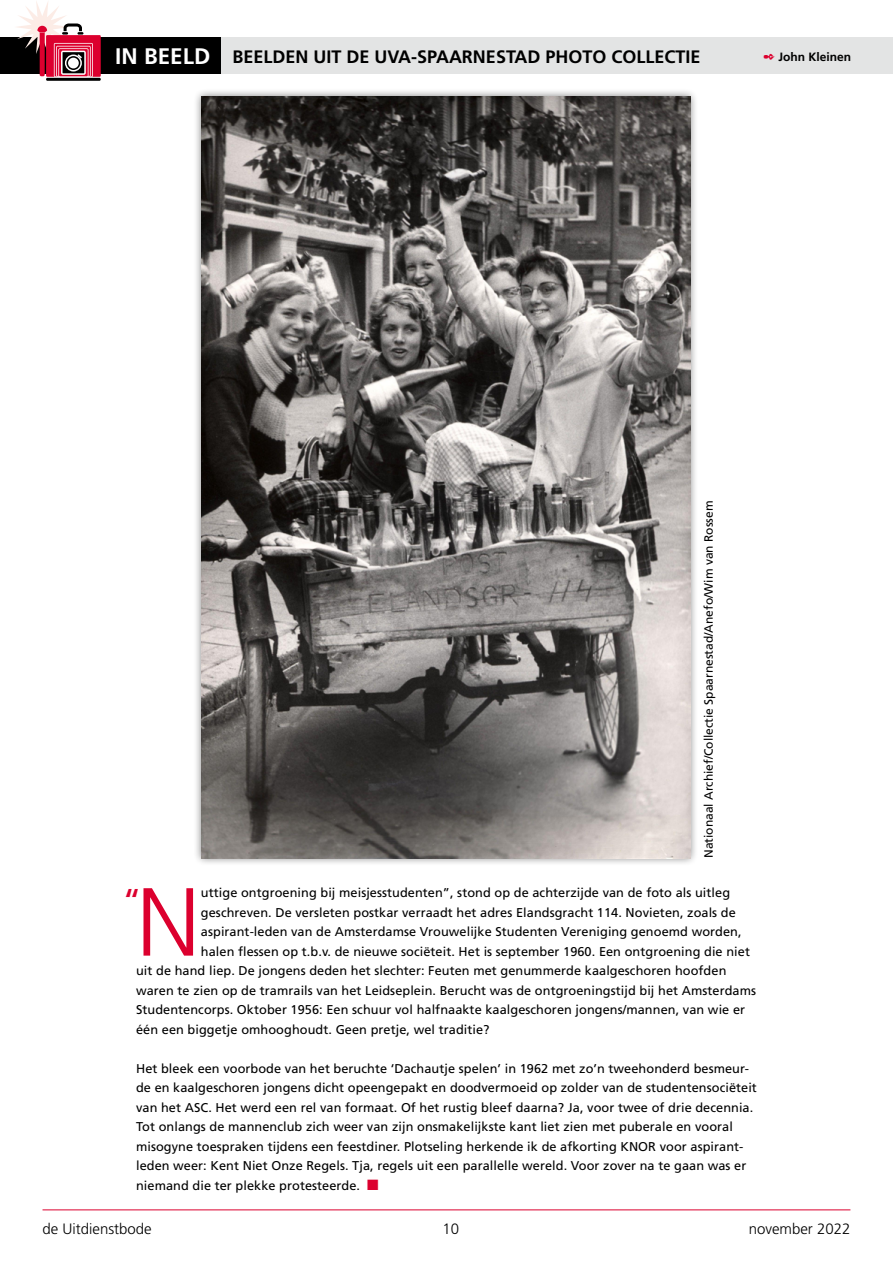
<style>
.page{position:relative;width:893px;height:1263px;background:#fff}
.page>*{position:absolute;margin:0;border:0;box-sizing:border-box;transform-origin:0 0}
.t1{font:300 96.6px "Frutiger";color:#dc002e}
.t2{font:33px "Frutiger";color:#dc002e}
.t3{font:700 18px "Frutiger LT Std";color:#000}
.t4{font:300 15px "Frutiger";color:#000}
.t5{font:12.75px/19.5px "Frutiger";letter-spacing:.005em;color:#000}
.t6{font:12px "Frutiger";color:#000}
.t7{font:700 12px "Frutiger LT Std";color:#000}
.s1{font-size:22.5px;color:#fff}
.s2{color:#dc002e}
</style>
<div class="page">
<hr style="left:43px;top:1209px;width:807px;height:1px;background:#dc002e">
<div style="left:0;top:38px;width:222px;height:36px;background:#000"></div>
<div style="left:222px;top:38px;width:671px;height:36px;background:#e3e4e4"></div>
<div style="left:46px;top:35px;width:55px;height:42px;background:#dc002e"></div>
<hr style="left:46px;top:78px;width:55px;height:3px;background:#000">
<svg style="left:14px;top:1px;width:79px;height:76px"></svg>
<div style="left:193px;top:88px;width:505px;height:778px;background:#000;opacity:.5"></div>
<img style="left:202px;top:96px;width:488px;height:762px">
<h3 class="t3" style="left:115px;top:46px;width:587px"><span class="s1">IN BEELD</span> BEELDEN UIT DE UVA-SPAARNESTAD PHOTO COLLECTIE</h3>
<p class="t7" style="left:764px;top:49px;width:89px"><span class="s2">✒</span> John Kleinen</p>
<p class="t6" style="left:701px;top:858px;width:359px;rotate:-90deg">Nationaal Archief/Collectie Spaarnestad/Anefo/Wim van Rossem</p>
<h1 class="t1" style="left:136px;top:867px;width:66px">N</h1>
<p class="t5" style="left:201px;top:883px;width:531px">uttige ontgroening bij meisjesstudenten”, stond op de achterzijde van de foto als uitleg</p>
<h2 class="t2" style="left:123px;top:881px;width:20px">“</h2>
<p class="t5" style="left:201px;top:902px;width:536px">geschreven. De versleten postkar verraadt het adres Elandsgracht 114. Novieten, zoals de</p>
<p class="t5" style="left:201px;top:922px;width:542px">aspirant-leden van de Amsterdamse Vrouwelijke Studenten Vereniging genoemd worden,</p>
<p class="t5" style="left:201px;top:941px;width:550px">halen flessen op t.b.v. de nieuwe sociëteit. Het is september 1960. Een ontgroening die niet</p>
<p class="t5" style="left:136px;top:961px;width:592px">uit de hand liep. De jongens deden het slechter: Feuten met genummerde kaalgeschoren hoofden</p>
<p class="t5" style="left:136px;top:980px;width:621px">waren te zien op de tramrails van het Leidseplein. Berucht was de ontgroeningstijd bij het Amsterdams</p>
<p class="t5" style="left:136px;top:1000px;width:611px">Studentencorps. Oktober 1956: Een schuur vol halfnaakte kaalgeschoren jongens/mannen, van wie er</p>
<p class="t5" style="left:136px;top:1019px;width:355px">één een biggetje omhooghoudt. Geen pretje, wel traditie?</p>
<p class="t5" style="left:136px;top:1058px;width:622px">Het bleek een voorbode van het beruchte ‘Dachautje spelen’ in 1962 met zo’n tweehonderd besmeur&shy;de en kaalgeschoren jongens dicht opeengepakt en doodvermoeid op zolder van de studentensociëteit van het ASC. Het werd een rel van formaat. Of het rustig bleef daarna? Ja, voor twee of drie decennia.<br>Tot onlangs de mannenclub zich weer van zijn onsmakelijkste kant liet zien met puberale en vooral misogyne toespraken tijdens een feestdiner. Plotseling herkende ik de afkorting KNOR voor aspirant&shy;leden weer: Kent Niet Onze Regels. Tja, regels uit een parallelle wereld. Voor zover na te gaan was er niemand die ter plekke protesteerde. <span class="s2">■</span></p>
<p class="t4" style="left:43px;top:1221px;width:111px">de Uitdienstbode</p>
<p class="t4" style="left:442px;top:1221px;width:18px">10</p>
<p class="t4" style="left:749px;top:1221px;width:103px">november 2022</p>
</div>
